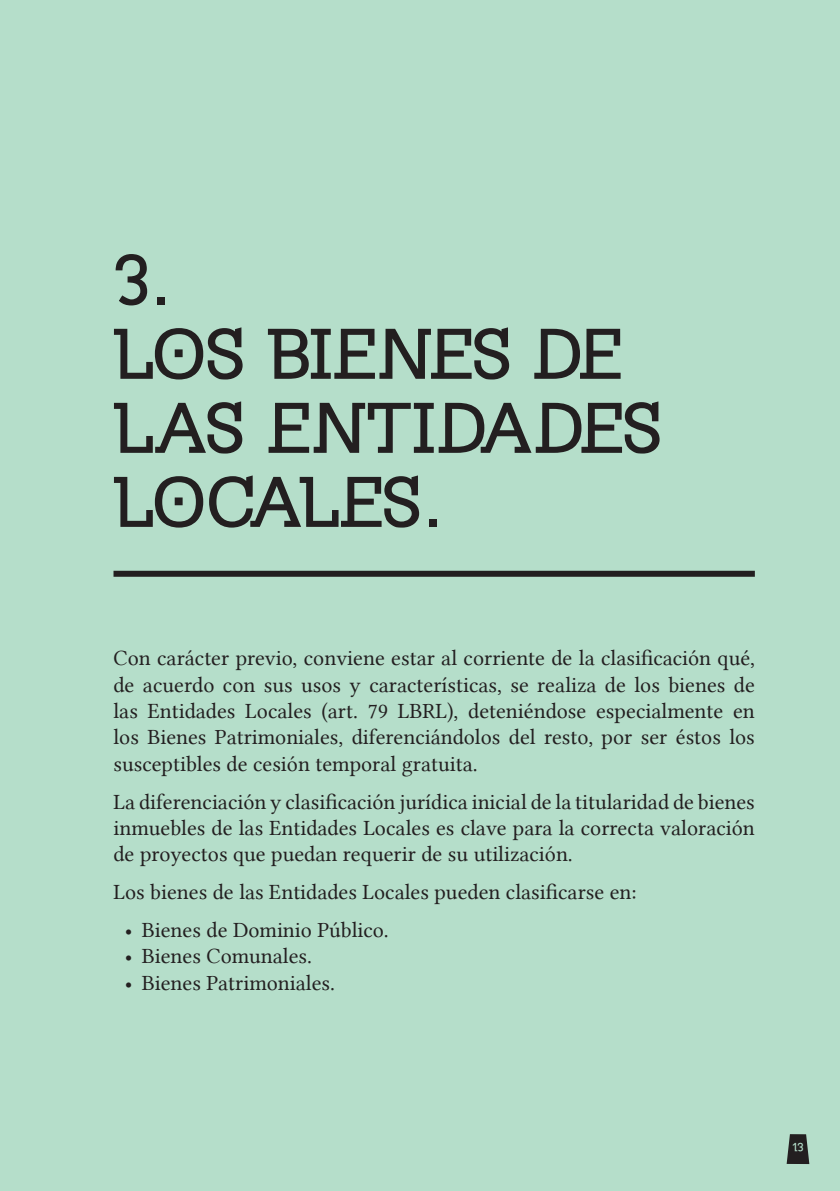
<style>
.page{position:relative;width:840px;height:1191px;background:#fff}
.page>*{position:absolute;margin:0;border:0;box-sizing:border-box;transform-origin:0 0}
.t1{font:700 72px/74px "Klein Slabserif";letter-spacing:-.005em;color:#231f20}
.t2{font:22px/26.4px "Lin Libertine";color:#231f20;text-align:justify}
.t3{font:700 12px "Klein Slabserif";color:#b5deca}
</style>
<div class="page">
<div style="left:0;top:0;width:839px;height:1191px;background:#b5deca"></div>
<svg style="left:786px;top:1134px;width:22px;height:30px"></svg>
<div style="left:113px;top:571px;width:641px;height:6px;background:#231f20"></div>
<h1 class="t1" style="left:113px;top:243px;width:549px">3.<br>LOS BIENES DE<br>LAS ENTIDADES<br>LOCALES.</h1>
<p class="t2" style="left:113px;top:645px;width:642px">Con carácter previo, conviene estar al corriente de la clasificación qué, de acuerdo con sus usos y características, se realiza de los bienes de las Entidades Locales (art. 79 LBRL), deteniéndose especialmente en los Bienes Patrimoniales, diferenciándolos del resto, por ser éstos los susceptibles de cesión temporal gratuita.</p>
<p class="t2" style="left:113px;top:788px;width:642px">La diferenciación y clasificación jurídica inicial de la titularidad de bienes inmuebles de las Entidades Locales es clave para la correcta valoración de proyectos que puedan requerir de su utilización.</p>
<p class="t2" style="left:113px;top:879px;width:524px">Los bienes de las Entidades Locales pueden clasificarse en:</p>
<p class="t2" style="left:125px;top:916px;width:265px">• Bienes de Dominio Público.</p>
<p class="t2" style="left:125px;top:943px;width:188px">• Bienes Comunales.</p>
<p class="t2" style="left:125px;top:969px;width:211px">• Bienes Patrimoniales.</p>
<p class="t3" style="left:792px;top:1140px;width:12px">13</p>
</div>
